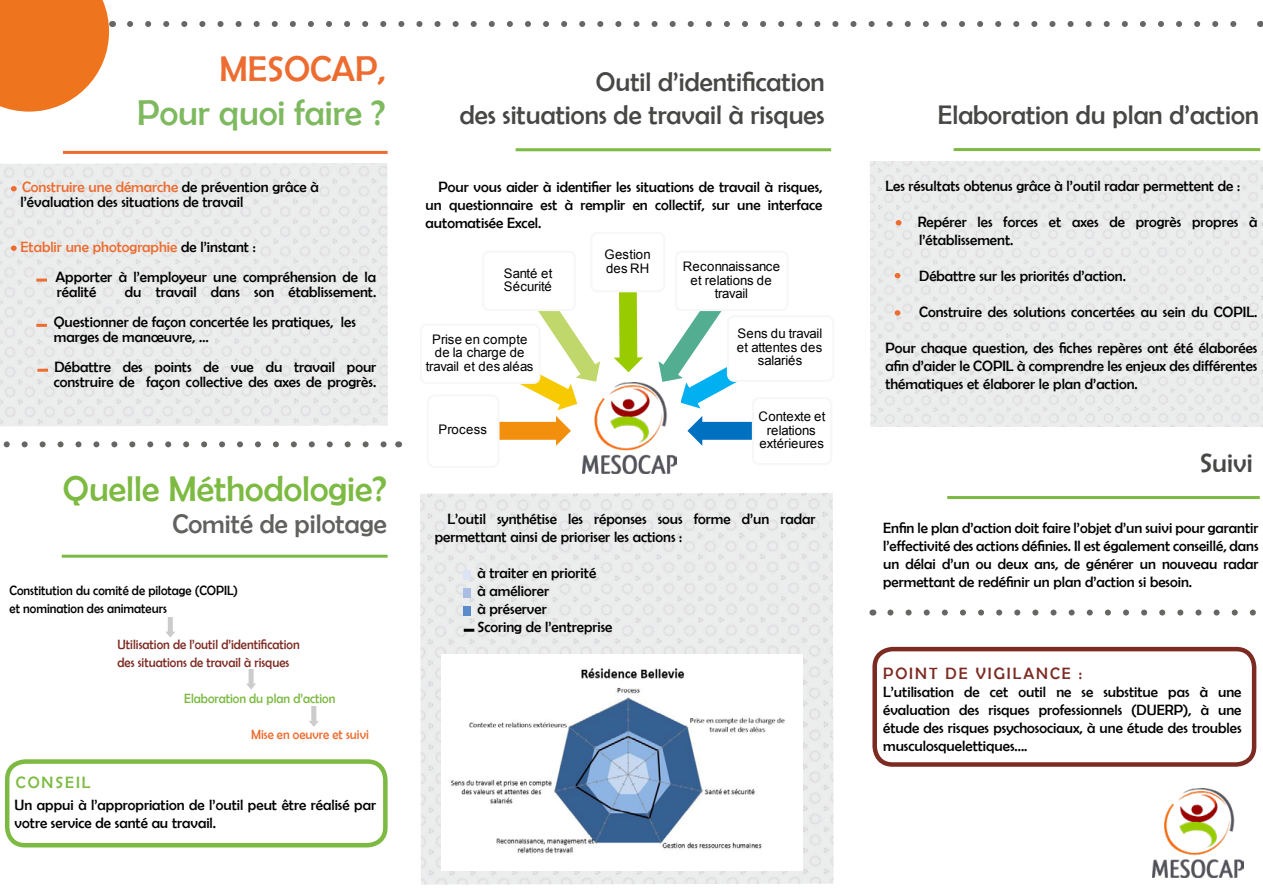
<style>
.page{position:relative;width:1263px;height:893px;background:#fff}
.page>*{position:absolute;margin:0;border:0;box-sizing:border-box;transform-origin:0 0}
.t1{font:36px "Berlin Sans FB";color:#7cba42}
.t2{font:36px "Berlin Sans FB";color:#7eb960}
.t3{font:36px "Berlin Sans FB";color:#ed6c30}
.t4{font:27px/32.4px "Berlin Sans FB";color:#474746;text-align:right}
.t5{font:27px "Berlin Sans FB";color:#616160}
.t6{font:16.5px "Berlin Sans FB";letter-spacing:.12em;color:#7d2b22}
.t7{font:16.5px "Berlin Sans FB";letter-spacing:.12em;color:#7cba42}
.t8{font:15px/18px "Berlin Sans FB";color:#000}
.t9{font:13.5px/18px "Berlin Sans FB";color:#7d2b22;scale:.94 1}
.t10{font:13.5px/18px "Berlin Sans FB";color:#000;scale:.94 1}
.t11{font:13.5px "Berlin Sans FB";color:#7cba42;scale:.94 1}
.t12{font:13.5px "Berlin Sans FB";color:#ed6c30;scale:.94 1}
.t13{font:13.2px/13.5px "Arial";letter-spacing:-.01em;color:#000;text-align:center}
.t14{font:13.2px/14px "Arial";letter-spacing:.025em;color:#000}
.s1{color:#ed6c30}
</style>
<div class="page">
<img style="left:870px;top:160px;width:393px;height:268px">
<img style="left:0;top:163px;width:388px;height:263px">
<div style="left:872px;top:647px;width:384px;height:120px;border:4px solid #7d2b22;border-radius:18px"></div>
<svg style="left:7px;top:441px;width:380px;height:6px"></svg>
<svg style="left:130px;top:21px;width:1107px;height:6px"></svg>
<svg style="left:0;top:0;width:113px;height:112px;background:#f08a40"></svg>
<div style="left:862px;top:427px;width:399px;height:66px;background:#fff"></div>
<svg style="left:896px;top:220px;width:5px;height:5px"></svg>
<svg style="left:895px;top:273px;width:5px;height:5px"></svg>
<svg style="left:895px;top:310px;width:5px;height:6px"></svg>
<img style="left:1152px;top:789px;width:91px;height:89px">
<svg style="left:36px;top:279px;width:11px;height:3px"></svg>
<svg style="left:36px;top:324px;width:11px;height:3px"></svg>
<svg style="left:37px;top:369px;width:11px;height:3px"></svg>
<div style="left:427px;top:394px;width:72px;height:74px;border:2px solid #f7f7f7;border-radius:7px"></div>
<div style="left:420px;top:324px;width:120px;height:60px;border:2px solid #f7f7f7;border-radius:6px"></div>
<div style="left:482px;top:251px;width:94px;height:60px;border:2px solid #f7f7f7;border-radius:6px"></div>
<svg style="left:463px;top:262px;width:180px;height:184px"></svg>
<div style="left:591px;top:233px;width:73px;height:58px;background:#fff;border-radius:6px"></div>
<div style="left:590px;top:232px;width:75px;height:60px;border:2px solid #f7f7f7;border-radius:6px"></div>
<div style="left:675px;top:251px;width:114px;height:60px;border:2px solid #f7f7f7;border-radius:6px"></div>
<div style="left:727px;top:315px;width:107px;height:67px;border:2px solid #f7f7f7;border-radius:6px"></div>
<svg style="left:650px;top:272px;width:142px;height:174px"></svg>
<div style="left:753px;top:398px;width:78px;height:66px;background:#fff;border-radius:7px"></div>
<div style="left:752px;top:397px;width:80px;height:68px;border:2px solid #f7f7f7;border-radius:7px"></div>
<div style="left:587px;top:401px;width:93px;height:81px;background:#fff"></div>
<img style="left:583px;top:383px;width:93px;height:91px">
<img style="left:420px;top:493px;width:414px;height:392px">
<img style="left:442px;top:654px;width:360px;height:217px">
<svg style="left:464px;top:629px;width:10px;height:3px"></svg>
<div style="left:464px;top:570px;width:7px;height:10px;background:#dce3f4"></div>
<div style="left:464px;top:588px;width:7px;height:9px;background:#aabde3"></div>
<div style="left:464px;top:607px;width:7px;height:9px;background:#5a8cc9"></div>
<svg style="left:890px;top:609px;width:366px;height:6px"></svg>
<svg style="left:11px;top:186px;width:6px;height:5px"></svg>
<svg style="left:11px;top:245px;width:6px;height:6px"></svg>
<div style="left:5px;top:759px;width:383px;height:88px;border:4px solid #7cba42;border-radius:18px"></div>
<hr style="left:63px;top:151px;width:325px;height:3px;background:#ed6c30">
<hr style="left:62px;top:555px;width:326px;height:3px;background:#7cba42">
<hr style="left:947px;top:496px;width:313px;height:3px;background:#7cba42">
<hr style="left:954px;top:148px;width:306px;height:3px;background:#7cba42">
<hr style="left:516px;top:148px;width:315px;height:3px;background:#7cba42">
<svg style="left:246px;top:669px;width:10px;height:20px"></svg>
<svg style="left:309px;top:706px;width:10px;height:20px"></svg>
<svg style="left:165px;top:617px;width:10px;height:20px"></svg>
<h1 class="t3" style="left:219px;top:49px;width:167px">MESOCAP,</h1>
<h1 class="t2" style="left:137px;top:92px;width:250px">Pour quoi faire ?</h1>
<p class="t8" style="left:21px;top:179px;width:300px;line-height:15px"><span class="s1">Construire une démarche</span> de prévention grâce à l’évaluation des situations de travail</p>
<p class="t8" style="left:55px;top:231px;width:322px;line-height:30px;text-indent:-35px"><span class="s1">Etablir une photographie</span> de l’instant :<br>Apporter à l’employeur une compréhension de la</p>
<p class="t8" style="left:57px;top:282px;width:41px">réalité</p>
<p class="t8" style="left:54px;top:276px;width:324px;line-height:30px;text-indent:71px">du travail dans son établissement.<br>Questionner de façon concertée les pratiques, les</p>
<p class="t8" style="left:54px;top:321px;width:324px;line-height:30px">marges de manœuvre, …<br>Débattre des points de vue du travail pour</p>
<p class="t8" style="left:54px;top:372px;width:324px">construire de façon collective des axes de progrès.</p>
<h1 class="t1" style="left:63px;top:469px;width:325px">Quelle Méthodologie?</h1>
<h2 class="t5" style="left:172px;top:509px;width:216px">Comité de pilotage</h2>
<p class="t10" style="left:10px;top:581px;width:245px">Constitution du comité de pilotage (COPIL) et nomination des animateurs</p>
<p class="t9" style="left:118px;top:635px;width:195px">Utilisation de l’outil d’identification des situations de travail à risques</p>
<p class="t11" style="left:184px;top:690px;width:162px">Elaboration du plan d’action</p>
<p class="t12" style="left:251px;top:726px;width:127px">Mise en oeuvre et suivi</p>
<p class="t7" style="left:16px;top:773px;width:76px">CONSEIL</p>
<p class="t8" style="left:15px;top:796px;width:363px">Un appui à l’appropriation de l’outil peut être réalisé par votre service de santé au travail.</p>
<h2 class="t4" style="left:460px;top:66px;width:366px">Outil d’identification<br>des situations de travail à risques</h2>
<p class="t8" style="left:426px;top:178px;width:398px;text-align:justify;text-indent:13px">Pour vous aider à identifier les situations de travail à risques, un questionnaire est à remplir en collectif, sur une interface automatisée Excel.</p>
<p class="t13" style="left:504px;top:266px;width:50px;line-height:14px;text-align:left">Santé et<br>Sécurité</p>
<p class="t13" style="left:426px;top:332px;width:109px">Prise en compte de la charge de travail et des aléas</p>
<p class="t14" style="left:438px;top:423px;width:50px">Process</p>
<p class="t14" style="left:605px;top:248px;width:48px">Gestion des RH</p>
<p class="t13" style="left:683px;top:260px;width:99px">Reconnaissance et relations de travail</p>
<p class="t13" style="left:737px;top:327px;width:87px">Sens du travail et attentes des salariés</p>
<p class="t13" style="left:759px;top:410px;width:68px">Contexte et relations extérieures</p>
<p class="t8" style="left:435px;top:510px;width:382px;text-indent:13px">L’outil synthétise les réponses sous forme d’un radar permettant ainsi de prioriser les actions :</p>
<p class="t8" style="left:477px;top:564px;width:137px">à traiter en priorité<br>à améliorer<br>à préserver<br>Scoring de l’entreprise</p>
<h2 class="t4" style="left:938px;top:98px;width:323px">Elaboration du plan d’action</h2>
<p class="t8" style="left:885px;top:177px;width:356px">Les résultats obtenus grâce à l’outil radar permettent de :</p>
<p class="t8" style="left:918px;top:213px;width:341px">Repérer les forces et axes de progrès propres à l’établissement.</p>
<p class="t8" style="left:919px;top:267px;width:208px">Débattre sur les priorités d’action.</p>
<p class="t8" style="left:919px;top:303px;width:340px">Construire des solutions concertées au sein du COPIL.</p>
<p class="t8" style="left:885px;top:339px;width:374px;text-align:justify">Pour chaque question, des fiches repères ont été élaborées afin d’aider le COPIL à comprendre les enjeux des différentes thématiques et élaborer le plan d’action.</p>
<h2 class="t4" style="left:1200px;top:447px;width:55px">Suivi</h2>
<p class="t8" style="left:883px;top:519px;width:377px;text-align:justify">Enfin le plan d’action doit faire l’objet d’un suivi pour garantir l’effectivité des actions définies. Il est également conseillé, dans un délai d’un ou deux ans, de générer un nouveau radar permettant de redéfinir un plan d’action si besoin.</p>
<p class="t6" style="left:883px;top:664px;width:200px">POINT DE VIGILANCE :</p>
<p class="t8" style="left:883px;top:683px;width:360px;text-align:justify">L’utilisation de cet outil ne se substitue pas à une évaluation des risques professionnels (DUERP), à une étude des risques psychosociaux, à une étude des troubles musculosquelettiques....</p>
</div>
